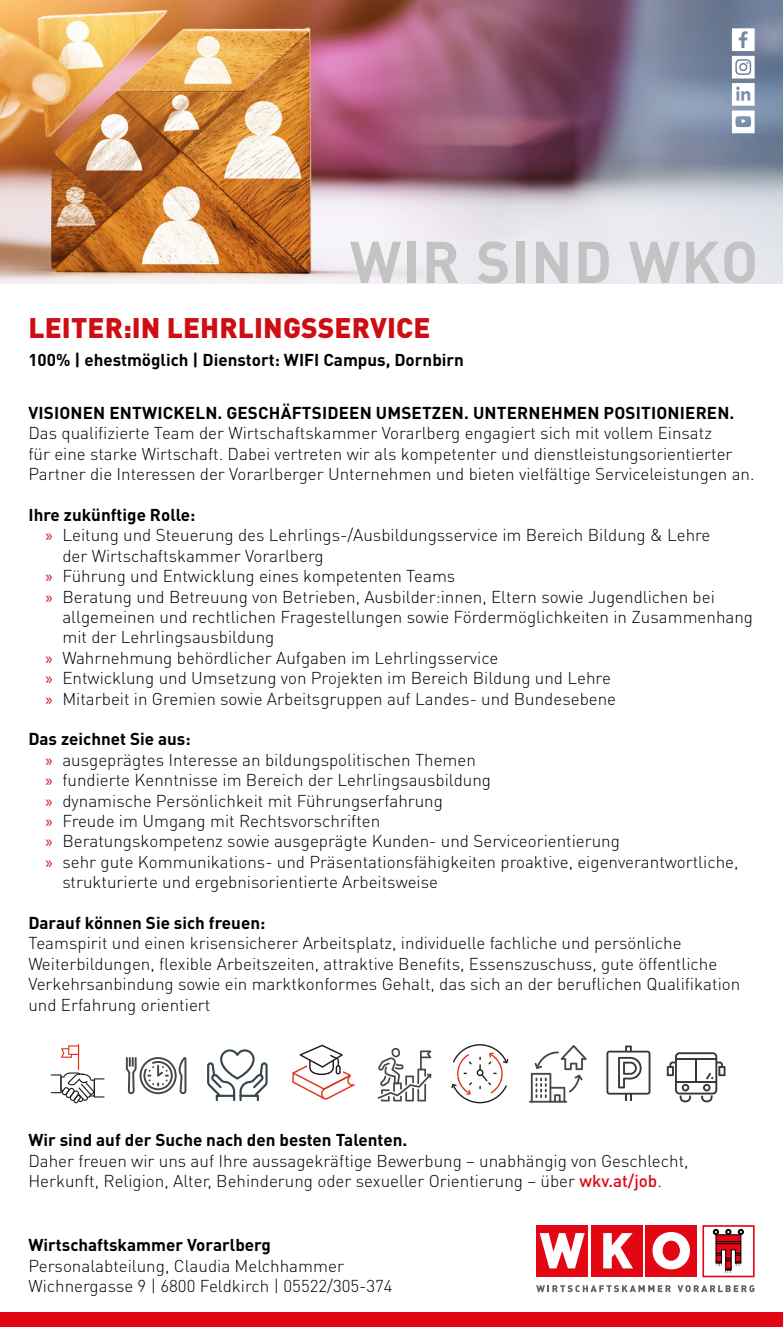
<style>
.page{position:relative;width:783px;height:1327px;background:#fff}
.page>*{position:absolute;margin:0;border:0;box-sizing:border-box;transform-origin:0 0}
.t1{font:700 58px "DIN Pro";letter-spacing:.025em;color:#c4c3c4}
.t2{font:900 28px "DIN Pro";letter-spacing:.005em;color:#ce0e12}
.t3{font:300 17px/20.4px "DIN Pro";color:#000}
.t4{font:700 17px "DIN Pro";color:#000}
.s1{font-family:"Myriad Pro";font-weight:400;color:#ce0e12}
.s2{font-weight:500;color:#e30613}
</style>
<div class="page">
<div style="left:645px;top:1225px;width:52px;height:52px;background:#e30613"></div>
<div style="left:590px;top:1225px;width:52px;height:52px;background:#e30613"></div>
<svg style="left:603px;top:1233px;width:30px;height:35px"></svg>
<div style="left:536px;top:1225px;width:52px;height:52px;background:#e30613"></div>
<svg style="left:539px;top:1233px;width:45px;height:35px"></svg>
<svg style="left:652px;top:1232px;width:37px;height:37px"></svg>
<div style="left:663px;top:1241px;width:16px;height:19px;background:#e30613;border-radius:50%"></div>
<div style="left:662px;top:1240px;width:17px;height:20px;border:1px solid #e30613;border-radius:50%"></div>
<div style="left:702px;top:1225px;width:52px;height:52px;border:2px solid #e30613"></div>
<svg style="left:713px;top:1229px;width:30px;height:44px"></svg>
<svg style="left:536px;top:1285px;width:134px;height:7px"></svg>
<svg style="left:677px;top:1285px;width:77px;height:7px"></svg>
<div style="left:0;top:1312px;width:782px;height:14px;background:#e30715"></div>
<img style="left:0;top:0;width:782px;height:283px">
<svg style="left:731px;top:28px;width:23px;height:105px"></svg>
<svg style="left:207px;top:1049px;width:61px;height:53px"></svg>
<svg style="left:451px;top:1044px;width:57px;height:59px"></svg>
<svg style="left:292px;top:1044px;width:62px;height:55px"></svg>
<svg style="left:335px;top:1065px;width:5px;height:9px"></svg>
<svg style="left:51px;top:1044px;width:53px;height:59px"></svg>
<svg style="left:377px;top:1048px;width:54px;height:53px"></svg>
<svg style="left:126px;top:1057px;width:60px;height:37px"></svg>
<hr style="left:529px;top:1100px;width:38px;height:2px;background:#464747">
<svg style="left:530px;top:1045px;width:56px;height:57px"></svg>
<svg style="left:606px;top:1045px;width:44px;height:56px"></svg>
<svg style="left:666px;top:1052px;width:59px;height:50px"></svg>
<h1 class="t1" style="left:350px;top:223px;width:410px">WIR SIND WKO</h1>
<h2 class="t2" style="left:28px;top:309px;width:403px">LEITER:IN LEHRLINGSSERVICE</h2>
<p class="t4" style="left:28px;top:348px;width:437px">100% | ehestmöglich | Dienstort: WIFI Campus, Dornbirn</p>
<p class="t4" style="left:28px;top:401px;width:707px">VISIONEN ENTWICKELN. GESCHÄFTSIDEEN UMSETZEN. UNTERNEHMEN POSITIONIEREN.</p>
<p class="t3" style="left:28px;top:422px;width:727px">Das qualifizierte Team der Wirtschaftskammer Vorarlberg engagiert sich mit vollem Einsatz<br>für eine starke Wirtschaft. Dabei vertreten wir als kompetenter und dienstleistungsorientierter<br>Partner die Interessen der Vorarlberger Unternehmen und bieten vielfältige Serviceleistungen an.</p>
<p class="t4" style="left:28px;top:503px;width:168px">Ihre zukünftige Rolle:</p>
<p class="t3" style="left:45px;top:524px;width:666px"><span class="s1">»</span> Leitung und Steuerung des Lehrlings-/Ausbildungsservice im Bereich Bildung &amp; Lehre</p>
<p class="t3" style="left:62px;top:545px;width:263px">der Wirtschaftskammer Vorarlberg</p>
<p class="t3" style="left:45px;top:565px;width:411px"><span class="s1">»</span> Führung und Entwicklung eines kompetenten Teams</p>
<p class="t3" style="left:45px;top:585px;width:670px"><span class="s1">»</span> Beratung und Betreuung von Betrieben, Ausbilder:innen, Eltern sowie Jugendlichen bei</p>
<p class="t3" style="left:62px;top:606px;width:692px">allgemeinen und rechtlichen Fragestellungen sowie Fördermöglichkeiten in Zusammenhang</p>
<p class="t3" style="left:62px;top:626px;width:213px">mit der Lehrlingsausbildung</p>
<p class="t3" style="left:45px;top:647px;width:454px"><span class="s1">»</span> Wahrnehmung behördlicher Aufgaben im Lehrlingsservice</p>
<p class="t3" style="left:45px;top:667px;width:567px"><span class="s1">»</span> Entwicklung und Umsetzung von Projekten im Bereich Bildung und Lehre</p>
<p class="t3" style="left:45px;top:687px;width:572px"><span class="s1">»</span> Mitarbeit in Gremien sowie Arbeitsgruppen auf Landes- und Bundesebene</p>
<p class="t4" style="left:28px;top:728px;width:164px">Das zeichnet Sie aus:</p>
<p class="t3" style="left:45px;top:749px;width:432px"><span class="s1">»</span> ausgeprägtes Interesse an bildungspolitischen Themen</p>
<p class="t3" style="left:45px;top:769px;width:447px"><span class="s1">»</span> fundierte Kenntnisse im Bereich der Lehrlingsausbildung</p>
<p class="t3" style="left:45px;top:789px;width:399px"><span class="s1">»</span> dynamische Persönlichkeit mit Führungserfahrung</p>
<p class="t3" style="left:45px;top:810px;width:336px"><span class="s1">»</span> Freude im Umgang mit Rechtsvorschriften</p>
<p class="t3" style="left:45px;top:830px;width:576px"><span class="s1">»</span> Beratungskompetenz sowie ausgeprägte Kunden- und Serviceorientierung</p>
<p class="t3" style="left:45px;top:851px;width:694px"><span class="s1">»</span> sehr gute Kommunikations- und Präsentationsfähigkeiten proaktive, eigenverantwortliche,</p>
<p class="t3" style="left:62px;top:871px;width:377px">strukturierte und ergebnisorientierte Arbeitsweise</p>
<p class="t4" style="left:28px;top:911px;width:238px">Darauf können Sie sich freuen:</p>
<p class="t3" style="left:28px;top:932px;width:713px">Teamspirit und einen krisensicherer Arbeitsplatz, individuelle fachliche und persönliche Weiterbildungen, flexible Arbeitszeiten, attraktive Benefits, Essenszuschuss, gute öffentliche Verkehrsanbindung sowie ein marktkonformes Gehalt, das sich an der beruflichen Qualifikation und Erfahrung orientiert</p>
<p class="t4" style="left:28px;top:1128px;width:380px">Wir sind auf der Suche nach den besten Talenten.</p>
<p class="t3" style="left:28px;top:1149px;width:661px">Daher freuen wir uns auf Ihre aussagekräftige Bewerbung – unabhängig von Geschlecht,<br>Herkunft, Religion, Alter, Behinderung oder sexueller Orientierung – über <span class="s2">wkv.at/job</span>.</p>
<p class="t4" style="left:28px;top:1233px;width:244px">Wirtschaftskammer Vorarlberg</p>
<p class="t3" style="left:28px;top:1254px;width:366px">Personalabteilung, Claudia Melchhammer<br>Wichnergasse 9 | 6800 Feldkirch | 05522/305-374</p>
</div>
